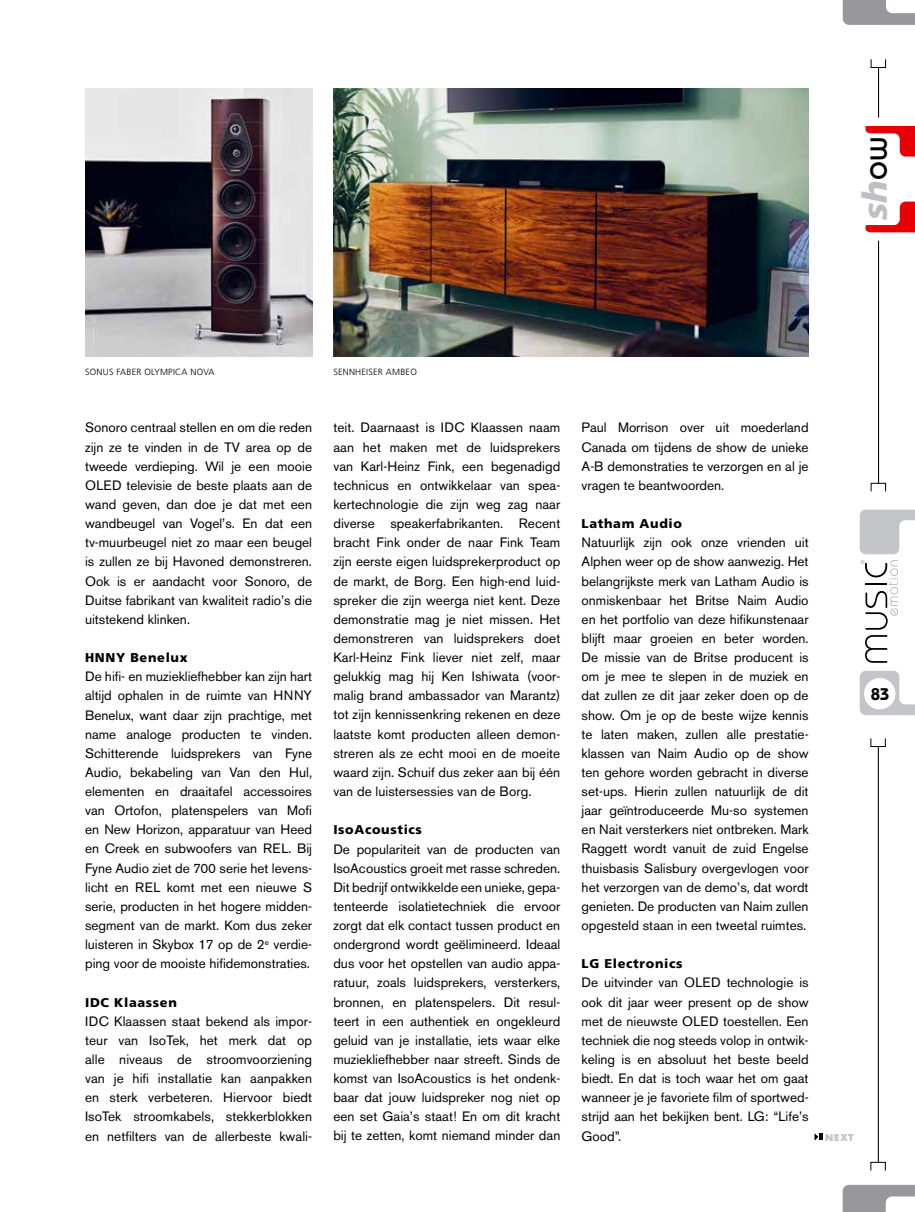
<style>
.page{position:relative;width:915px;height:1212px;background:#fff}
.page>*{position:absolute;margin:0;border:0;box-sizing:border-box;transform-origin:0 0}
.t1{font:italic 900 33.9px "Frutiger";color:#bdbfc2}
.t2{font:600 16.95px "Bauhaus";color:#000}
.t3{font:13.5px/19.2px "Akzidenz Grotesk BE";color:#000;text-align:justify}
.t4{font:900 12.75px "Frutiger";letter-spacing:.05em;color:#000}
.t5{font:300 9px "Frutiger";letter-spacing:.025em;color:#000}
.t6{font:700 9px "Futura";color:#c3c5c8}
.s1{font-family:"Bauhaus";font-weight:500;font-style:normal;color:#000}
</style>
<div class="page">
<img style="left:333px;top:88px;width:475px;height:268px">
<img style="left:85px;top:88px;width:227px;height:268px">
<svg style="left:814px;top:1133px;width:9px;height:7px"></svg>
<svg style="left:859px;top:510px;width:55px;height:44px"></svg>
<svg style="left:859px;top:671px;width:55px;height:44px"></svg>
<svg style="left:842px;top:0;width:72px;height:25px"></svg>
<svg style="left:842px;top:1185px;width:72px;height:27px"></svg>
<div style="left:870px;top:59px;width:15px;height:9px;border:1px solid #000"></div>
<div style="left:870px;top:483px;width:15px;height:9px;border:1px solid #000"></div>
<div style="left:863px;top:678px;width:32px;height:31px;background:#fff;border-radius:50%"></div>
<hr style="left:877px;top:241px;width:1px;height:242px;background:#000">
<svg style="left:865px;top:202px;width:49px;height:30px"></svg>
<svg style="left:865px;top:126px;width:49px;height:31px"></svg>
<hr style="left:877px;top:67px;width:1px;height:51px;background:#000">
<hr style="left:877px;top:746px;width:1px;height:416px;background:#000">
<div style="left:870px;top:738px;width:15px;height:9px;border:1px solid #000"></div>
<div style="left:870px;top:1162px;width:15px;height:9px;border:1px solid #000"></div>
<svg style="left:860px;top:560px;width:37px;height:103px"></svg>
<h1 class="t1" style="left:854px;top:220px;width:85px;rotate:-90deg">sh<span class="s1">ow</span></h1>
<p class="t5" style="left:85px;top:367px;width:131px">SONUS FABER OLYMPICA NOVA</p>
<p class="t5" style="left:333px;top:367px;width:85px">SENNHEISER AMBEO</p>
<p class="t3" style="left:85px;top:418px;width:228px">Sonoro centraal stellen en om die reden zijn ze te vinden in de TV area op de tweede verdieping. Wil je een mooie OLED televisie de beste plaats aan de wand geven, dan doe je dat met een wandbeugel van Vogel’s. En dat een tv-muurbeugel niet zo maar een beugel is zullen ze bij Havoned demonstreren.<br>Ook is er aandacht voor Sonoro, de Duitse fabrikant van kwaliteit radio’s die uitstekend klinken.</p>
<p class="t4" style="left:85px;top:650px;width:104px">HNNY Benelux</p>
<p class="t3" style="left:85px;top:667px;width:228px">De hifi- en muziekliefhebber kan zijn hart altijd ophalen in de ruimte van HNNY Benelux, want daar zijn prachtige, met name analoge producten te vinden.<br>Schitterende luidsprekers van Fyne Audio, bekabeling van Van den Hul, elementen en draaitafel accessoires van Ortofon, platenspelers van Mofi en New Horizon, apparatuur van Heed en Creek en subwoofers van REL. Bij Fyne Audio ziet de 700 serie het levens&shy;licht en REL komt met een nieuwe S serie, producten in het hogere midden&shy;segment van de markt. Kom dus zeker luisteren in Skybox 17 op de 2<sup>e</sup> verdie&shy;ping voor de mooiste hifidemonstraties.</p>
<p class="t4" style="left:85px;top:994px;width:93px">IDC Klaassen</p>
<p class="t3" style="left:85px;top:1011px;width:228px">IDC Klaassen staat bekend als impor&shy;teur van IsoTek, het merk dat op alle niveaus de stroomvoorziening van je hifi installatie kan aanpakken en sterk verbeteren. Hiervoor biedt IsoTek stroomkabels, stekkerblokken en netfilters van de allerbeste kwali-</p>
<p class="t3" style="left:333px;top:418px;width:228px">teit. Daarnaast is IDC Klaassen naam aan het maken met de luidsprekers van Karl-Heinz Fink, een begenadigd technicus en ontwikkelaar van spea&shy;kertechnologie die zijn weg zag naar diverse speakerfabrikanten. Recent bracht Fink onder de naar Fink Team zijn eerste eigen luidsprekerproduct op de markt, de Borg. Een high-end luid&shy;spreker die zijn weerga niet kent. Deze demonstratie mag je niet missen. Het demonstreren van luidsprekers doet Karl-Heinz Fink liever niet zelf, maar gelukkig mag hij Ken Ishiwata (voor&shy;malig brand ambassador van Marantz) tot zijn kennissenkring rekenen en deze laatste komt producten alleen demon&shy;streren als ze echt mooi en de moeite waard zijn. Schuif dus zeker aan bij één van de luistersessies van de Borg.</p>
<p class="t4" style="left:333px;top:822px;width:90px">IsoAcoustics</p>
<p class="t3" style="left:333px;top:839px;width:228px">De populariteit van de producten van IsoAcoustics groeit met rasse schreden.<br>Dit bedrijf ontwikkelde een unieke, gepa&shy;tenteerde isolatietechniek die ervoor zorgt dat elk contact tussen product en ondergrond wordt geëlimineerd. Ideaal dus voor het opstellen van audio appa&shy;ratuur, zoals luidsprekers, versterkers, bronnen, en platenspelers. Dit resul&shy;teert in een authentiek en ongekleurd geluid van je installatie, iets waar elke muziekliefhebber naar streeft. Sinds de komst van IsoAcoustics is het ondenk&shy;baar dat jouw luidspreker nog niet op een set Gaia’s staat! En om dit kracht bij te zetten, komt niemand minder dan</p>
<p class="t3" style="left:581px;top:418px;width:228px">Paul Morrison over uit moederland Canada om tijdens de show de unieke A-B demonstraties te verzorgen en al je vragen te beantwoorden.</p>
<p class="t4" style="left:581px;top:516px;width:102px">Latham Audio</p>
<p class="t3" style="left:581px;top:533px;width:228px">Natuurlijk zijn ook onze vrienden uit Alphen weer op de show aanwezig. Het belangrijkste merk van Latham Audio is onmiskenbaar het Britse Naim Audio en het portfolio van deze hifikunstenaar blijft maar groeien en beter worden.<br>De missie van de Britse producent is om je mee te slepen in de muziek en dat zullen ze dit jaar zeker doen op de show. Om je op de beste wijze kennis te laten maken, zullen alle prestatie&shy;klassen van Naim Audio op de show ten gehore worden gebracht in diverse set-ups. Hierin zullen natuurlijk de dit jaar geïntroduceerde Mu-so systemen en Nait versterkers niet ontbreken. Mark Raggett wordt vanuit de zuid Engelse thuisbasis Salisbury overgevlogen voor het verzorgen van de demo’s, dat wordt genieten. De producten van Naim zullen opgesteld staan in een tweetal ruimtes.</p>
<p class="t4" style="left:581px;top:956px;width:102px">LG Electronics</p>
<p class="t3" style="left:581px;top:973px;width:228px">De uitvinder van OLED technologie is ook dit jaar weer present op de show met de nieuwste OLED toestellen. Een techniek die nog steeds volop in ontwik&shy;keling is en absoluut het beste beeld biedt. En dat is toch waar het om gaat wanneer je je favoriete film of sportwed&shy;strijd aan het bekijken bent. LG: “Life’s Good”.</p>
<p class="t6" style="left:824px;top:1130px;width:30px">NEXT</p>
<p class="t2" style="left:870px;top:684px;width:20px">83</p>
</div>
